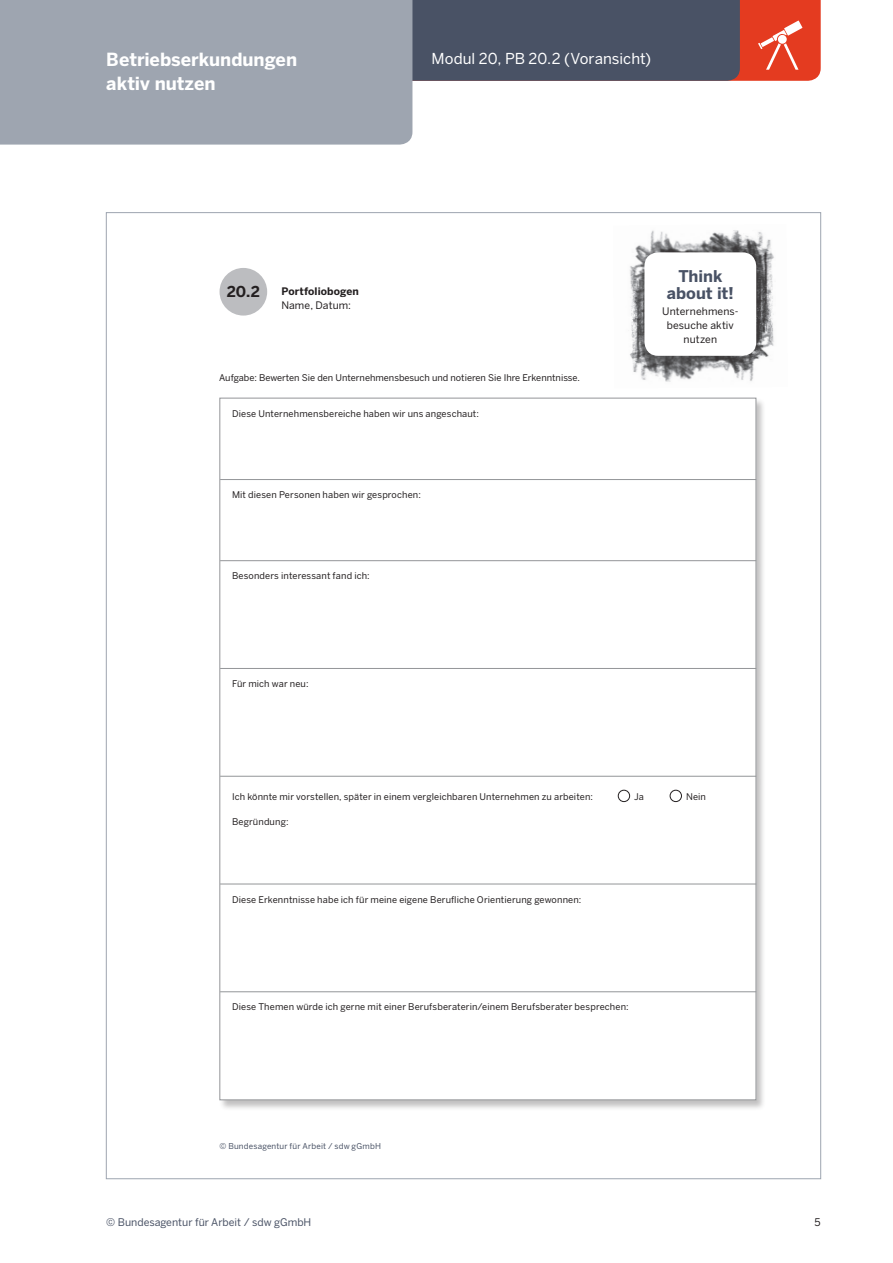
<style>
.page{position:relative;width:893px;height:1263px;background:#fff}
.page>*{position:absolute;margin:0;border:0;box-sizing:border-box;transform-origin:0 0}
.t1{font:700 18px/24px "Benton Sans";color:#fff}
.t2{font:700 16.05px/17.2px "Benton Sans";letter-spacing:-.005em;color:#495265;text-align:center}
.t3{font:15px "Benton Sans";color:#fff}
.t4{font:700 14.85px "Benton Sans";color:#231f20}
.t5{font:10.5px "Benton Sans";color:#495265}
.t6{font:10.5px "Benton Sans";color:#231f20}
.t7{font:10.35px/13.8px "Benton Sans";letter-spacing:.01em;color:#231f20;text-align:center}
.t8{font:700 10.35px "Benton Sans";letter-spacing:.01em;color:#231f20}
.t9{font:9.15px "Benton Sans";letter-spacing:.015em;color:#231f20}
.t10{font:8.1px "Benton Sans";letter-spacing:.02em;color:#495265}
</style>
<div class="page">
<div style="left:740px;top:0;width:81px;height:81px;background:#e43b20"></div>
<div style="left:412px;top:0;width:328px;height:81px;background:#495265"></div>
<div style="left:0;top:0;width:412px;height:145px;background:#9ea5b0"></div>
<svg style="left:758px;top:21px;width:44px;height:49px"></svg>
<img style="left:630px;top:230px;width:144px;height:152px">
<div style="left:644px;top:252px;width:112px;height:104px;background:#fff;border-radius:14px"></div>
<div style="left:220px;top:268px;width:47px;height:48px;background:#bcbdc0;border-radius:50%"></div>
<div style="left:219px;top:397px;width:547px;height:714px;background:#231f20;opacity:.28"></div>
<svg style="left:222px;top:400px;width:532px;height:698px"></svg>
<hr style="left:220px;top:560px;width:536px;height:1px;background:#939598">
<hr style="left:220px;top:668px;width:536px;height:1px;background:#939598">
<hr style="left:220px;top:479px;width:536px;height:1px;background:#939598">
<hr style="left:220px;top:776px;width:536px;height:1px;background:#939598">
<hr style="left:220px;top:884px;width:536px;height:1px;background:#939598">
<hr style="left:220px;top:991px;width:536px;height:1px;background:#939598">
<div style="left:618px;top:790px;width:12px;height:12px;border:1px solid #231f20;border-radius:50%"></div>
<div style="left:670px;top:790px;width:12px;height:12px;border:1px solid #231f20;border-radius:50%"></div>
<h1 class="t1" style="left:106px;top:48px;width:192px">Betriebserkundungen aktiv nutzen</h1>
<h3 class="t3" style="left:432px;top:50px;width:221px">Modul 20, PB 20.2 (Voransicht)</h3>
<h3 class="t4" style="left:227px;top:282px;width:35px">20.2</h3>
<p class="t8" style="left:281px;top:285px;width:79px">Portfoliobogen</p>
<p class="t7" style="left:281px;top:298px;width:71px">Name, Datum:</p>
<p class="t9" style="left:219px;top:372px;width:362px">Aufgabe: Bewerten Sie den Unternehmensbesuch und notieren Sie Ihre Erkenntnisse.</p>
<p class="t9" style="left:232px;top:408px;width:248px">Diese Unternehmensbereiche haben wir uns angeschaut:</p>
<p class="t9" style="left:232px;top:489px;width:190px">Mit diesen Personen haben wir gesprochen:</p>
<p class="t9" style="left:232px;top:570px;width:139px">Besonders interessant fand ich:</p>
<p class="t9" style="left:232px;top:678px;width:78px">Für mich war neu:</p>
<h2 class="t2" style="left:667px;top:267px;width:68px">Think about it!</h2>
<p class="t7" style="left:662px;top:304px;width:78px">Unternehmens&shy;besuche aktiv nutzen</p>
<p class="t9" style="left:232px;top:791px;width:362px">Ich könnte mir vorstellen, später in einem vergleichbaren Unternehmen zu arbeiten:</p>
<p class="t9" style="left:634px;top:791px;width:11px">Ja</p>
<p class="t9" style="left:686px;top:791px;width:21px">Nein</p>
<p class="t9" style="left:232px;top:816px;width:58px">Begründung:</p>
<p class="t9" style="left:232px;top:894px;width:351px">Diese Erkenntnisse habe ich für meine eigene Berufliche Orientierung gewonnen:</p>
<p class="t9" style="left:232px;top:1001px;width:398px">Diese Themen würde ich gerne mit einer Berufsberaterin/einem Berufsberater besprechen:</p>
<p class="t10" style="left:220px;top:1141px;width:163px">© Bundesagentur für Arbeit / sdw gGmbH</p>
<p class="t5" style="left:106px;top:1216px;width:207px">© Bundesagentur für Arbeit / sdw gGmbH</p>
<p class="t6" style="left:814px;top:1216px;width:8px">5</p>
</div>
